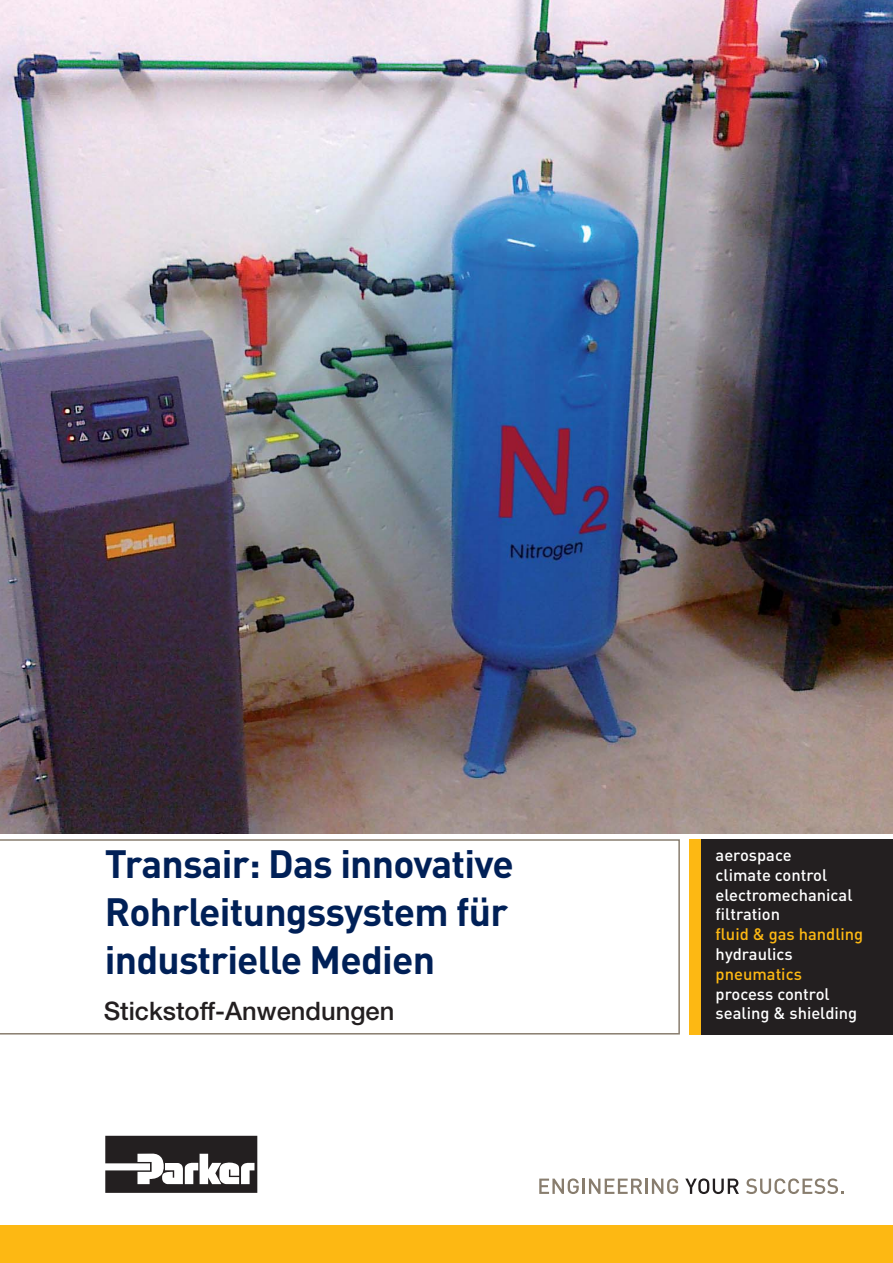
<style>
.page{position:relative;width:893px;height:1263px;background:#fff}
.page>*{position:absolute;margin:0;border:0;box-sizing:border-box;transform-origin:0 0}
.t1{font:700 39px/48px "DINOT";letter-spacing:-.02em;color:#002057}
.t2{font:500 25.5px "Helvetica Neue LT Std";color:#231f20}
.t3{font:500 16.5px/19.8px "DINOT";color:#fff}
.t4{font:500 16.5px "DINOT";color:#fdb813}
</style>
<div class="page">
<svg style="left:0;top:839px;width:680px;height:196px"></svg>
<svg style="left:539px;top:1178px;width:139px;height:16px"></svg>
<svg style="left:685px;top:1178px;width:53px;height:16px"></svg>
<svg style="left:746px;top:1178px;width:97px;height:16px"></svg>
<div style="left:689px;top:839px;width:12px;height:196px;background:#fdb813"></div>
<div style="left:701px;top:839px;width:191px;height:196px;background:#231f20"></div>
<div style="left:0;top:1225px;width:892px;height:38px;background:#fdb813"></div>
<svg style="left:105px;top:1136px;width:152px;height:57px"></svg>
<img style="left:0;top:0;width:892px;height:833px">
<h1 class="t1" style="left:105px;top:844px;width:410px">Transair: Das innovative<br>Rohrleitungssystem für industrielle Medien</h1>
<h2 class="t2" style="left:104px;top:1002px;width:292px">Stickstoff-Anwendungen</h2>
<p class="t3" style="left:715px;top:847px;width:138px">aerospace<br>climate control electromechanical filtration</p>
<p class="t4" style="left:715px;top:928px;width:149px">fluid &amp; gas handling</p>
<p class="t3" style="left:715px;top:946px;width:79px">hydraulics</p>
<p class="t4" style="left:715px;top:968px;width:88px">pneumatics</p>
<p class="t3" style="left:715px;top:985px;width:143px">process control sealing &amp; shielding</p>
</div>
